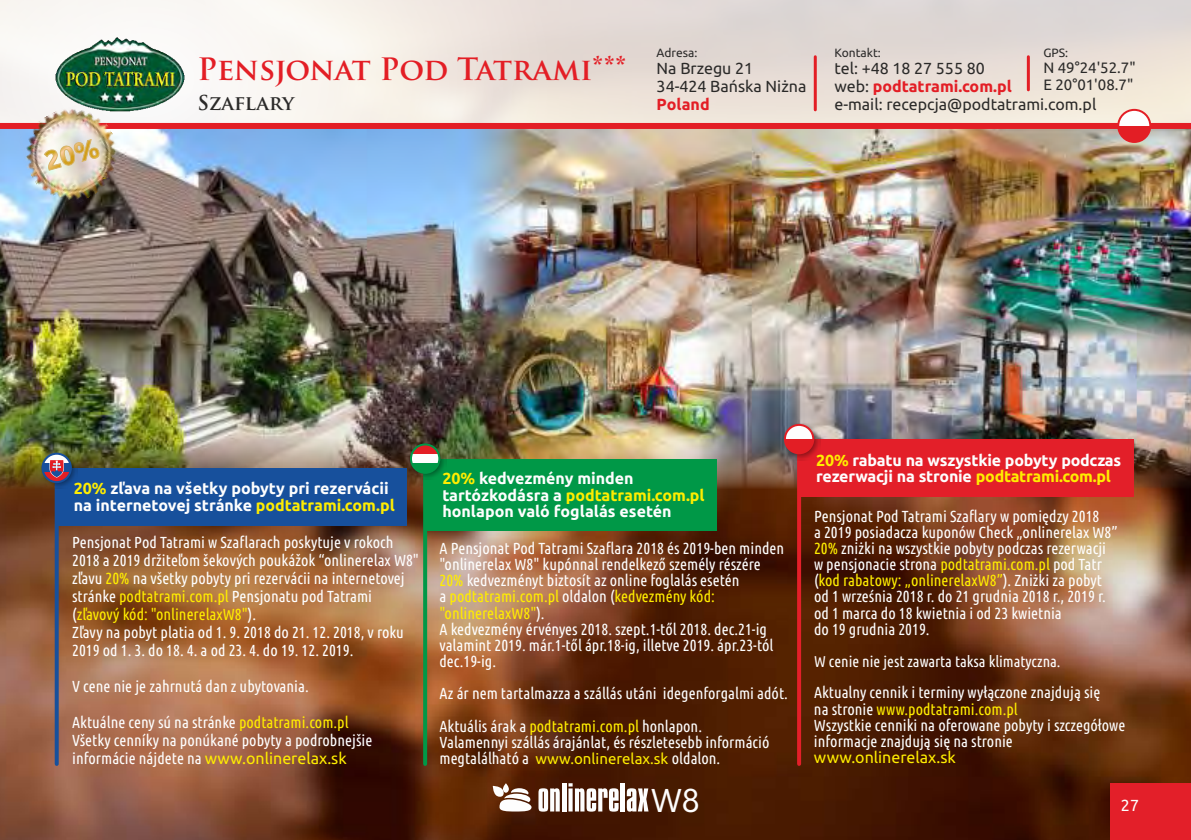
<style>
.page{position:relative;width:1191px;height:840px;background:#fff}
.page>*{position:absolute;margin:0;border:0;box-sizing:border-box;transform-origin:0 0}
.t1{font:700 30px "Trajan Pro";letter-spacing:-.005em;color:#e31e25}
.t2{font:700 20px "Trajan Pro";color:#2b2a29}
.t3{font:16px/16.2px "Ubuntu Condensed";color:#fefefe}
.t4{font:700 16px/16.2px "Ubuntu";color:#fefefe}
.t5{font:16px/18px "Ubuntu";color:#2b2a29}
.t6{font:16px "Ubuntu";color:#ffed00}
.t7{font:700 16px "Ubuntu";color:#e31e25}
.t8{font:16px "Ubuntu";color:#fefefe}
.t9{font:15.6px "Ubuntu Condensed";color:#fefefe}
.t10{font:15px/16.8px "Ubuntu";color:#2b2a29}
.t11{font:12px "Ubuntu";color:#2b2a29}
.s1{font-weight:700;color:#e31e25}
.s2{color:#ffed00}
.s3{font-family:"Ubuntu";color:#ffed00}
.s4{font-family:"Ubuntu";font-size:15px;color:#ffed00}
</style>
<div class="page">
<img style="left:0;top:491px;width:1191px;height:348px">
<svg style="left:0;top:0;width:1191px;height:123px"></svg>
<img style="left:0;top:129px;width:1191px;height:362px">
<img style="left:885px;top:129px;width:306px;height:212px">
<div style="left:0;top:123px;width:1191px;height:6px;background:#e31e25"></div>
<img style="left:52px;top:32px;width:136px;height:86px">
<svg style="left:423px;top:479px;width:4px;height:284px"></svg>
<svg style="left:797px;top:460px;width:4px;height:303px"></svg>
<svg style="left:55px;top:488px;width:4px;height:275px"></svg>
<div style="left:57px;top:467px;width:350px;height:58px;background:#17509c"></div>
<div style="left:799px;top:439px;width:335px;height:57px;background:#e31f29"></div>
<div style="left:425px;top:458px;width:291px;height:72px;background:#009847"></div>
<div style="left:1110px;top:782px;width:81px;height:57px;background:#e31f29"></div>
<hr style="left:1026px;top:57px;width:3px;height:33px;background:#e31e25">
<hr style="left:813px;top:57px;width:3px;height:53px;background:#e31e25">
<div style="left:1118px;top:126px;width:32px;height:16px;background:#e31e25"></div>
<svg style="left:1118px;top:110px;width:32px;height:16px"></svg>
<div style="left:1117px;top:109px;width:34px;height:34px;border:2px solid #e31e25;border-radius:50%"></div>
<svg style="left:493px;top:784px;width:38px;height:27px"></svg>
<svg style="left:538px;top:787px;width:22px;height:24px"></svg>
<hr style="left:562px;top:782px;width:4px;height:29px;background:#fefefe">
<svg style="left:568px;top:782px;width:50px;height:29px"></svg>
<div style="left:620px;top:782px;width:5px;height:29px;background:#fefefe"></div>
<img style="left:783px;top:423px;width:37px;height:37px">
<div style="left:785px;top:439px;width:28px;height:14px;background:#e31e25"></div>
<svg style="left:785px;top:424px;width:28px;height:15px"></svg>
<div style="left:784px;top:423px;width:30px;height:31px;border:2px solid #e31e25;border-radius:50%"></div>
<img style="left:410px;top:443px;width:36px;height:36px">
<svg style="left:411px;top:444px;width:28px;height:9px"></svg>
<div style="left:411px;top:453px;width:28px;height:10px;background:#fefefe"></div>
<div style="left:411px;top:463px;width:28px;height:9px;background:#009847"></div>
<div style="left:410px;top:443px;width:30px;height:30px;border:2px solid #009847;border-radius:50%"></div>
<img style="left:11px;top:93px;width:122px;height:122px">
<svg style="left:44px;top:139px;width:55px;height:32px;background:#e3d1aa"></svg>
<img style="left:41px;top:452px;width:37px;height:36px">
<svg style="left:43px;top:453px;width:28px;height:10px"></svg>
<div style="left:43px;top:463px;width:28px;height:9px;background:#17509c"></div>
<svg style="left:43px;top:472px;width:28px;height:10px"></svg>
<svg style="left:49px;top:456px;width:15px;height:22px"></svg>
<div style="left:42px;top:452px;width:30px;height:31px;border:2px solid #17509c;border-radius:50%"></div>
<svg style="left:627px;top:787px;width:71px;height:24px"></svg>
<h1 class="t1" style="left:197px;top:58px;width:430px">Pensjonat Pod Tatrami***</h1>
<p class="t2" style="left:197px;top:95px;width:98px">Szaflary</p>
<p class="t11" style="left:656px;top:47px;width:42px">Adresa:</p>
<p class="t5" style="left:656px;top:60px;width:151px">Na Brzegu 21<br>34-424 Bańska Niżna</p>
<p class="t7" style="left:656px;top:97px;width:55px">Poland</p>
<p class="t11" style="left:834px;top:47px;width:48px">Kontakt:</p>
<p class="t5" style="left:834px;top:60px;width:263px">tel: +48 18 27 555 80<br>web: <span class="s1">podtatrami.com.pl<br></span>e-mail: recepcja@podtatrami.com.pl</p>
<p class="t11" style="left:1043px;top:47px;width:26px">GPS:</p>
<p class="t10" style="left:1043px;top:60px;width:94px">N 49°24'52.7"<br>E 20°01'08.7"</p>
<p class="t4" style="left:74px;top:481px;width:322px"><span class="s2">20%</span> zľava na všetky pobyty pri rezervácii na internetovej stránke <span class="s2">podtatrami.com.pl</span></p>
<p class="t3" style="left:72px;top:534px;width:348px;line-height:18px">Pensjonat Pod Tatrami w Szaflarach poskytuje v rokoch 2018 a 2019 držiteľom šekových poukážok “onlinerelax W8" zľavu <span class="s2">20%</span> na všetky pobyty pri rezervácii na internetovej stránke <span class="s2">podtatrami.com.pl</span> Pensjonatu pod Tatrami (<span class="s2">zľavový kód: "onlinerelaxW8"</span>).<br>Zľavy na pobyt platia od 1. 9. 2018 do 21. 12. 2018, v roku 2019 od 1. 3. do 18. 4. a od 23. 4. do 19. 12. 2019.</p>
<p class="t3" style="left:72px;top:679px;width:238px">V cene nie je zahrnutá dan z ubytovania.</p>
<p class="t3" style="left:72px;top:713px;width:302px;line-height:18px">Aktuálne ceny sú na stránke <span class="s2">podtatrami.com.pl<br></span>Všetky cenníky na ponúkané pobyty a podrobnejšie informácie nájdete na <span class="s3">www.onlinerelax.sk</span></p>
<p class="t4" style="left:442px;top:471px;width:264px"><span class="s2">20%</span> kedvezmény minden tartózkodásra a <span class="s2">podtatrami.com.pl </span>honlapon való foglalás esetén</p>
<p class="t3" style="left:439px;top:540px;width:346px">A Pensjonat Pod Tatrami Szaflara 2018 és 2019-ben minden "onlinerelax W8" kupónnal rendelkező személy részére <span class="s2">20%</span> kedvezményt biztosít az online foglalás esetén<br>a <span class="s2">podtatrami.com.pl</span> oldalon (<span class="s2">kedvezmény kód: "onlinerelaxW8"</span>).<br>A kedvezmény érvényes 2018. szept.1-től 2018. dec.21-ig valamint 2019. már.1-től ápr.18-ig, illetve 2019. ápr.23-tól dec.19-ig.</p>
<p class="t3" style="left:439px;top:678px;width:350px;line-height:32.2px">Az ár nem tartalmazza a szállás utáni idegenforgalmi adót.<br>Aktuális árak a <span class="s2">podtatrami.com.pl</span> honlapon.</p>
<p class="t3" style="left:439px;top:734px;width:331px">Valamennyi szállás árajánlat, és részletesebb információ megtalálható a <span class="s4">www.onlinerelax.sk</span> oldalon.</p>
<p class="t4" style="left:816px;top:453px;width:306px"><span class="s2">20%</span> rabatu na wszystkie pobyty podczas rezerwacji na stronie <span class="s2">podtatrami.com.pl</span></p>
<p class="t3" style="left:814px;top:508px;width:305px">Pensjonat Pod Tatrami Szaflary w pomiędzy 2018<br>a 2019 posiadacza kuponów Check „onlinerelax W8” <span class="s2">20%</span> zniżki na wszystkie pobyty podczas rezerwacji w pensjonacie strona <span class="s2">podtatrami.com.pl</span> pod Tatr (<span class="s2">kod rabatowy: „onlinerelaxW8”</span>). Zniżki za pobyt od 1 września 2018 r. do 21 grudnia 2018 r., 2019 r. od 1 marca do 18 kwietnia i od 23 kwietnia<br>do 19 grudnia 2019.</p>
<p class="t9" style="left:814px;top:654px;width:248px">W cenie nie jest zawarta taksa klimatyczna.</p>
<p class="t3" style="left:814px;top:685px;width:313px">Aktualny cennik i terminy wyłączone znajdują się<br>na stronie <span class="s2">www.podtatrami.com.pl<br></span>Wszystkie cenniki na oferowane pobyty i szczegółowe informacje znajdują się na stronie</p>
<p class="t6" style="left:814px;top:750px;width:143px">www.onlinerelax.sk</p>
<p class="t8" style="left:1121px;top:798px;width:20px">27</p>
</div>
